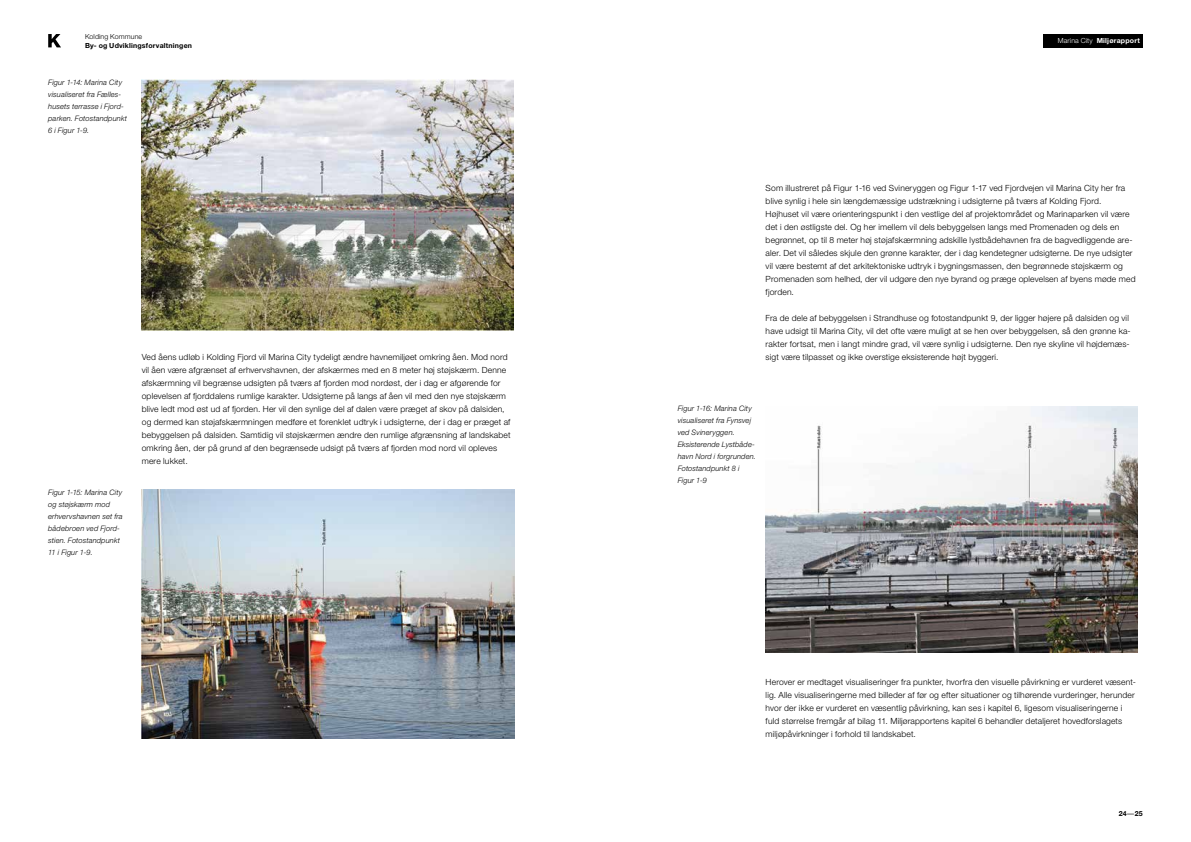
<style>
.page{position:relative;width:1191px;height:842px;background:#fff}
.page>*{position:absolute;margin:0;border:0;box-sizing:border-box;transform-origin:0 0}
.t1{font:300 8.5px/13px "Helvetica Neue LT Std";letter-spacing:.02em;color:#000}
.t2{font:italic 300 7.5px/12px "Helvetica Neue LT Std";letter-spacing:.015em;color:#000}
.t3{font:700 7px "Helvetica Neue LT Std";letter-spacing:.025em;color:#000}
.t4{font:700 7px "Helvetica Neue LT Std";letter-spacing:.025em;color:#fff}
.t5{font:300 7px "Helvetica Neue LT Std";letter-spacing:.02em;color:#000}
.s1{font-weight:300}
.s2{font-weight:400}
</style>
<div class="page">
<svg style="left:48px;top:34px;width:13px;height:13px"></svg>
<div style="left:1043px;top:34px;width:99px;height:14px;background:#000"></div>
<img style="left:142px;top:80px;width:371px;height:250px">
<img style="left:142px;top:490px;width:372px;height:248px">
<img style="left:765px;top:407px;width:372px;height:245px">
<p class="t5" style="left:85px;top:32px;width:59px">Kolding Kommune</p>
<p class="t3" style="left:85px;top:41px;width:108px">By- og Udviklingsforvaltningen</p>
<p class="t2" style="left:48px;top:76px;width:80px">Figur 1-14: Marina City visualiseret fra Fælles&shy;husets terrasse i Fjord&shy;parken. Fotostandpunkt<br>6 i Figur 1-9.</p>
<p class="t2" style="left:48px;top:486px;width:76px">Figur 1-15: Marina City og støjskærm mod erhvervshavnen set fra bådebroen ved Fjord&shy;stien. Fotostandpunkt<br>11 i Figur 1-9.</p>
<p class="t1" style="left:142px;top:350px;width:370px">Ved åens udløb i Kolding Fjord vil Marina City tydeligt ændre havnemiljøet omkring åen. Mod nord vil åen være afgrænset af erhvervshavnen, der afskærmes med en 8 meter høj støjskærm. Denne afskærmning vil begrænse udsigten på tværs af fjorden mod nordøst, der i dag er afgørende for oplevelsen af fjorddalens rumlige karakter. Udsigterne på langs af åen vil med den nye støjskærm blive ledt mod øst ud af fjorden. Her vil den synlige del af dalen være præget af skov på dalsiden, og dermed kan støjafskærmningen medføre et forenklet udtryk i udsigterne, der i dag er præget af bebyggelsen på dalsiden. Samtidig vil støjskærmen ændre den rumlige afgrænsning af landskabet omkring åen, der på grund af den begrænsede udsigt på tværs af fjorden mod nord vil opleves mere lukket.</p>
<p class="t4" style="left:1057px;top:36px;width:84px"><span class="s1">Marina City</span> Miljørapport</p>
<p class="t1" style="left:765px;top:181px;width:371px">Som illustreret på Figur 1-16 ved Svineryggen og Figur 1-17 ved Fjordvejen vil Marina City her fra blive synlig i hele sin længdemæssige udstrækning i udsigterne på tværs af Kolding Fjord.<br>Højhuset vil være orienteringspunkt i den vestlige del af projektområdet og Marinaparken vil være det i den østligste del. Og her imellem vil dels bebyggelsen langs med Promenaden og dels en begrønnet, op til 8 meter høj støjafskærmning adskille lystbådehavnen fra de bagvedliggende are&shy;aler. Det vil således skjule den grønne karakter, der i dag kendetegner udsigterne. De nye udsigter vil være bestemt af det arkitektoniske udtryk i bygningsmassen, den begrønnede støjskærm og Promenaden som helhed, der vil udgøre den nye byrand og præge oplevelsen af byens møde med fjorden.</p>
<p class="t1" style="left:765px;top:311px;width:366px">Fra de dele af bebyggelsen i Strandhuse og fotostandpunkt 9, der ligger højere på dalsiden og vil have udsigt til Marina City, vil det ofte være muligt at se hen over bebyggelsen, så den grønne ka&shy;rakter fortsat, men i langt mindre grad, vil være synlig i udsigterne. Den nye skyline vil højdemæs&shy;sigt være tilpasset og ikke overstige eksisterende højt byggeri.</p>
<p class="t2" style="left:677px;top:402px;width:80px">Figur 1-16: Marina City visualiseret fra Fynsvej ved Svineryggen.<br>Eksisterende Lystbåde&shy;havn Nord i forgrunden.<br>Fotostandpunkt 8 i<br>Figur 1-9</p>
<p class="t1" style="left:765px;top:675px;width:372px">Herover er medtaget visualiseringer fra punkter, hvorfra den visuelle påvirkning er vurderet væsent&shy;lig. Alle visualiseringerne med billeder af før og efter situationer og tilhørende vurderinger, herunder hvor der ikke er vurderet en væsentlig påvirkning, kan ses i kapitel 6, ligesom visualiseringerne i fuld størrelse fremgår af bilag 11. Miljørapportens kapitel 6 behandler detaljeret hovedforslagets miljøpåvirkninger i forhold til landskabet.</p>
<p class="t3" style="left:1118px;top:810px;width:25px">24<span class="s2">–</span>25</p>
</div>
